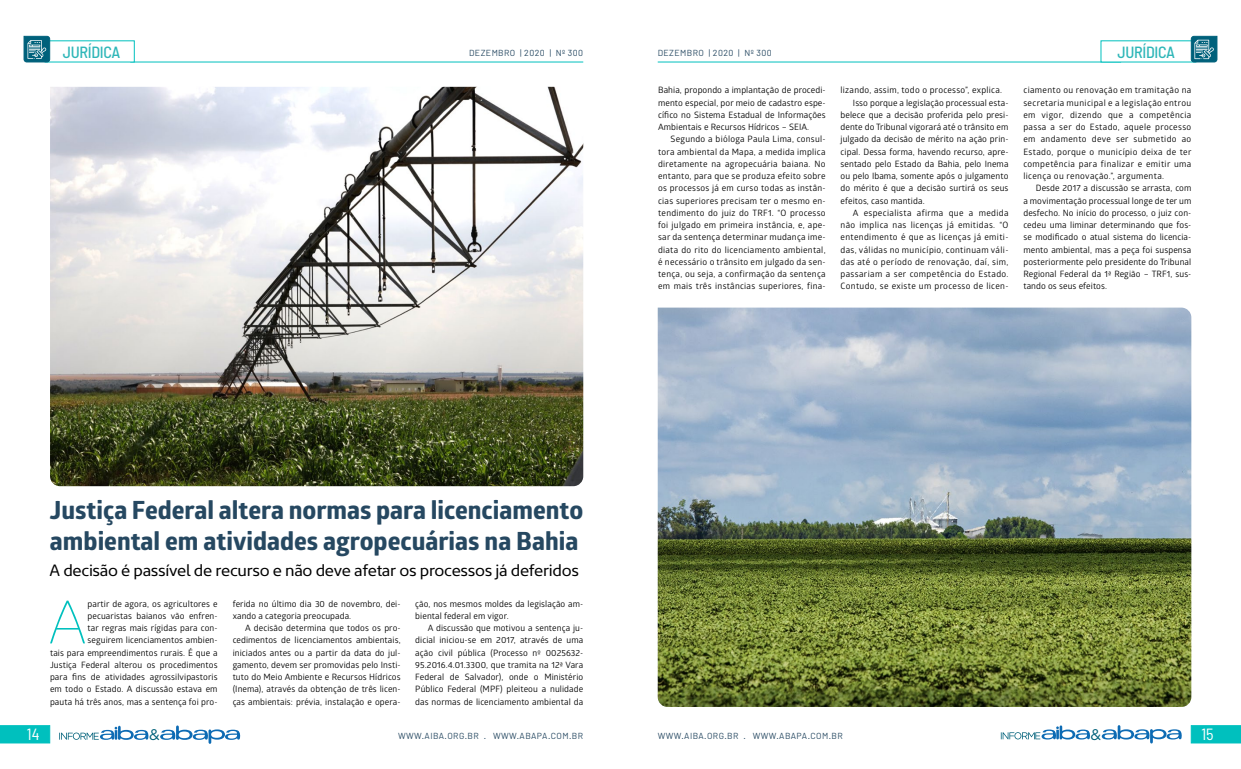
<style>
.page{position:relative;width:1241px;height:769px;background:#fff}
.page>*{position:absolute;margin:0;border:0;box-sizing:border-box;transform-origin:0 0}
.t1{font:200 62.04px "Kyrial Display Pro";color:#00c0be}
.t2{font:700 25.11px/30.9px "Globerx";color:#264861}
.t3{font:16.62px "Kyrial Sans Pro";letter-spacing:-.02em;color:#000}
.t4{font:500 semi-condensed 16.19px "Barlow";letter-spacing:-.02em;color:#2eb6b8}
.t5{font:semi-condensed 16.19px "Barlow";color:#fff}
.t6{font:15.4px "Gotham Rounded";color:#00617a}
.t7{font:8.75px/12.2px "Glober";letter-spacing:.01em;color:#000;text-align:justify}
.t8{font:8.75px "Glober";letter-spacing:.04em;color:#000}
.t9{font:8.75px "Barlow";letter-spacing:.05em;color:#264861}
.t10{font:8.75px "Glober";letter-spacing:.03em;color:#000}
</style>
<div class="page">
<svg style="left:0;top:725px;width:50px;height:18px"></svg>
<svg style="left:1190px;top:725px;width:50px;height:18px"></svg>
<svg style="left:160px;top:725px;width:80px;height:19px"></svg>
<svg style="left:59px;top:725px;width:90px;height:15px"></svg>
<svg style="left:1101px;top:725px;width:80px;height:19px"></svg>
<svg style="left:1000px;top:725px;width:90px;height:15px"></svg>
<hr style="left:657px;top:62px;width:463px;height:1px;background:#00c0be">
<hr style="left:130px;top:62px;width:453px;height:1px;background:#00c0be">
<img style="left:50px;top:87px;width:533px;height:399px">
<img style="left:657px;top:308px;width:534px;height:399px">
<svg style="left:1190px;top:36px;width:27px;height:26px"></svg>
<svg style="left:23px;top:36px;width:27px;height:26px"></svg>
<h3 class="t4" style="left:63px;top:42px;width:59px">JURÍDICA</h3>
<h3 class="t4" style="left:1117px;top:42px;width:59px">JURÍDICA</h3>
<p class="t9" style="left:469px;top:47px;width:116px">DEZEMBRO | 2020 | Nº 300</p>
<p class="t9" style="left:657px;top:47px;width:116px">DEZEMBRO | 2020 | Nº 300</p>
<p class="t7" style="left:658px;top:84px;width:169px">Bahia, propondo a implantação de procedi&shy;mento especial, por meio de cadastro espe&shy;cífico no Sistema Estadual de Informações Ambientais e Recursos Hídricos – SEIA.</p>
<p class="t7" style="left:658px;top:133px;width:169px;text-indent:12px">Segundo a bióloga Paula Lima, consul&shy;tora ambiental da Mapa, a medida implica diretamente na agropecuária baiana. No entanto, para que se produza efeito sobre os processos já em curso todas as instân&shy;cias superiores precisam ter o mesmo en&shy;tendimento do juiz do TRF1. “O processo foi julgado em primeira instância, e, ape&shy;sar da sentença determinar mudança ime&shy;diata do rito do licenciamento ambiental, é necessário o trânsito em julgado da sen&shy;tença, ou seja, a confirmação da sentença em mais três instâncias superiores, fina-</p>
<p class="t10" style="left:840px;top:84px;width:163px">lizando, assim, todo o processo”, explica.</p>
<p class="t7" style="left:852px;top:96px;width:157px">Isso porque a legislação processual esta-</p>
<p class="t7" style="left:840px;top:108px;width:169px">belece que a decisão proferida pelo presi-</p>
<p class="t7" style="left:840px;top:121px;width:169px">dente do Tribunal vigorará até o trânsito em</p>
<p class="t7" style="left:840px;top:133px;width:169px">julgado da decisão de mérito na ação prin-</p>
<p class="t7" style="left:840px;top:145px;width:169px">cipal. Dessa forma, havendo recurso, apre-</p>
<p class="t7" style="left:840px;top:157px;width:169px">sentado pelo Estado da Bahia, pelo Inema</p>
<p class="t7" style="left:840px;top:170px;width:169px">ou pelo Ibama, somente após o julgamento</p>
<p class="t7" style="left:840px;top:182px;width:169px">do mérito é que a decisão surtirá os seus</p>
<p class="t7" style="left:840px;top:194px;width:86px">efeitos, caso mantida.</p>
<p class="t8" style="left:852px;top:207px;width:157px">A especialista afirma que a medida</p>
<p class="t8" style="left:840px;top:219px;width:169px">não implica nas licenças já emitidas. “O</p>
<p class="t8" style="left:840px;top:231px;width:169px">entendimento é que as licenças já emiti-</p>
<p class="t8" style="left:840px;top:243px;width:169px">das, válidas no município, continuam váli-</p>
<p class="t8" style="left:840px;top:256px;width:169px">das até o período de renovação, daí, sim,</p>
<p class="t8" style="left:840px;top:268px;width:169px">passariam a ser competência do Estado.</p>
<p class="t8" style="left:840px;top:280px;width:169px">Contudo, se existe um processo de licen-</p>
<p class="t7" style="left:1023px;top:84px;width:170px">ciamento ou renovação em tramitação na secretaria municipal e a legislação entrou em vigor, dizendo que a competência passa a ser do Estado, aquele processo em andamento deve ser submetido ao Estado, porque o município deixa de ter competência para finalizar e emitir uma licença ou renovação.”, argumenta.</p>
<p class="t7" style="left:1023px;top:182px;width:169px;text-indent:12px">Desde 2017 a discussão se arrasta, com a movimentação processual longe de ter um desfecho. No início do processo, o juiz con&shy;cedeu uma liminar determinando que fos&shy;se modificado o atual sistema do licencia&shy;mento ambiental, mas a peça foi suspensa posteriormente pelo presidente do Tribunal Regional Federal da 1ª Região – TRF1, sus&shy;tando os seus efeitos.</p>
<h2 class="t2" style="left:50px;top:494px;width:534px">Justiça Federal altera normas para licenciamento ambiental em atividades agropecuárias na Bahia</h2>
<h3 class="t3" style="left:50px;top:559px;width:530px">A decisão é passível de recurso e não deve afetar os processos já deferidos</h3>
<p class="t7" style="left:50px;top:597px;width:169px;text-align:right">partir de agora, os agricultores e pecuaristas baianos vão enfren-<br>tar regras mais rígidas para con&shy;seguirem licenciamentos ambien-<br>tais para empreendimentos rurais. É que a Justiça Federal alterou os procedimentos para fins de atividades agrossilvipastoris em todo o Estado. A discussão estava em pauta há três anos, mas a sentença foi pro-</p>
<p class="t7" style="left:233px;top:597px;width:169px">ferida no último dia 30 de novembro, dei&shy;xando a categoria preocupada.</p>
<h1 class="t1" style="left:48px;top:578px;width:40px">A</h1>
<p class="t7" style="left:233px;top:621px;width:169px;text-indent:12px">A decisão determina que todos os pro&shy;cedimentos de licenciamentos ambientais, iniciados antes ou a partir da data do jul&shy;gamento, devem ser promovidas pelo Insti&shy;tuto do Meio Ambiente e Recursos Hídricos (Inema), através da obtenção de três licen&shy;ças ambientais: prévia, instalação e opera-</p>
<p class="t7" style="left:415px;top:597px;width:169px">ção, nos mesmos moldes da legislação am&shy;biental federal em vigor.</p>
<p class="t7" style="left:415px;top:621px;width:169px;text-indent:12px">A discussão que motivou a sentença ju&shy;dicial iniciou-se em 2017, através de uma ação civil pública (Processo nº 0025632- 95.2016.4.01.3300, que tramita na 12ª Vara Federal de Salvador), onde o Ministério Público Federal (MPF) pleiteou a nulidade das normas de licenciamento ambiental da</p>
<h3 class="t5" style="left:27px;top:724px;width:14px">14</h3>
<h3 class="t6" style="left:149px;top:725px;width:12px">&amp;</h3>
<h3 class="t6" style="left:1090px;top:725px;width:12px">&amp;</h3>
<h3 class="t5" style="left:1201px;top:724px;width:14px">15</h3>
<p class="t9" style="left:398px;top:730px;width:187px">WWW.AIBA.ORG.BR . WWW.ABAPA.COM.BR</p>
<p class="t9" style="left:657px;top:730px;width:187px">WWW.AIBA.ORG.BR . WWW.ABAPA.COM.BR</p>
</div>
